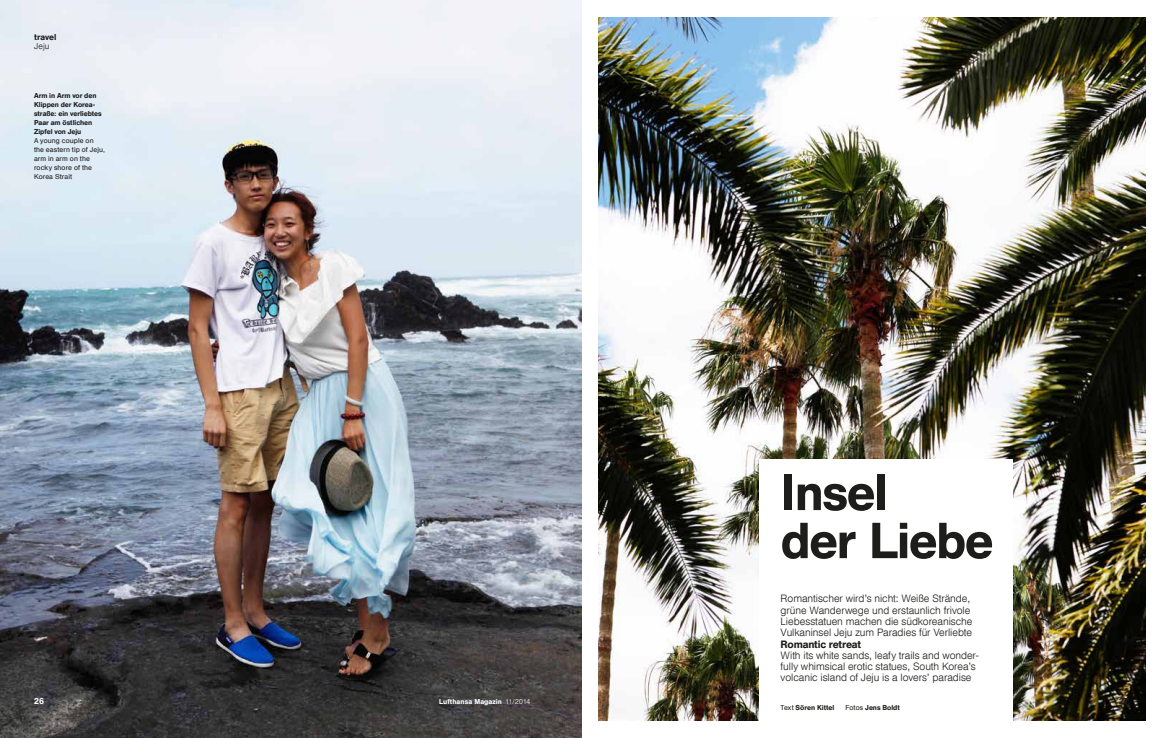
<style>
.page{position:relative;width:1163px;height:738px;background:#fff}
.page>*{position:absolute;margin:0;border:0;box-sizing:border-box;transform-origin:0 0}
.t1{font:500 50px/48px "Helvetica DLHCGH";letter-spacing:-.005em;color:#1d1d1b}
.t2{font:300 10.5px/11.3px "Helvetica DLHCGH";color:#1d1d1b}
.t3{font:500 10.5px "Helvetica DLHCGH";letter-spacing:.005em;color:#1d1d1b}
.t4{font:500 8.5px "Helvetica DLHCGH";letter-spacing:.02em;color:#1d1d1b}
.t5{font:300 8.5px "Helvetica DLHCGH";color:#1d1d1b}
.t6{font:500 8.5px "Helvetica DLHCGH";color:#fff}
.t7{font:500 7px/9px "Helvetica DLHCGH";letter-spacing:.015em;color:#1d1d1b}
.t8{font:7px/9px "Helvetica DLHCGH";letter-spacing:.02em;color:#1d1d1b}
.t9{font:500 7px "Helvetica DLHCGH";letter-spacing:.035em;color:#fff}
.s1{font-weight:300}
.s2{font-weight:400}
</style>
<div class="page">
<img style="left:0;top:0;width:581px;height:737px">
<img style="left:598px;top:17px;width:547px;height:703px">
<div style="left:759px;top:459px;width:254px;height:278px;background:#fff"></div>
<p class="t4" style="left:34px;top:32px;width:24px">travel</p>
<p class="t5" style="left:34px;top:41px;width:17px">Jeju</p>
<p class="t7" style="left:34px;top:91px;width:69px">Arm in Arm vor den<br>Klippen der Korea&shy;straße: ein verliebtes<br>Paar am östlichen<br>Zipfel von Jeju</p>
<p class="t8" style="left:34px;top:136px;width:73px">A young couple on the eastern tip of Jeju, arm in arm on the rocky shore of the<br>Korea Strait</p>
<p class="t6" style="left:34px;top:695px;width:11px">26</p>
<p class="t9" style="left:439px;top:697px;width:93px">Lufthansa Magazin <span class="s1">11/2014</span></p>
<h1 class="t1" style="left:780px;top:469px;width:213px">Insel<br>der Liebe</h1>
<p class="t2" style="left:780px;top:592px;width:193px">Romantischer wird’s nicht: Weiße Strände, grüne Wanderwege und erstaunlich frivole Liebesstatuen machen die südkoreanische Vulkaninsel Jeju zum Paradies für Verliebte</p>
<p class="t3" style="left:780px;top:637px;width:82px">Romantic retreat</p>
<p class="t2" style="left:780px;top:649px;width:200px">With its white sands, leafy trails and wonder&shy;fully whimsical erotic statues, South Korea’s volcanic island of Jeju is a lovers’ paradise</p>
<p class="t7" style="left:780px;top:702px;width:55px"><span class="s2">Text</span> Sören Kittel</p>
<p class="t7" style="left:845px;top:702px;width:56px"><span class="s2">Fotos</span> Jens Boldt</p>
<p class="t4" style="left:1119px;top:695px;width:11px">27</p>
</div>
